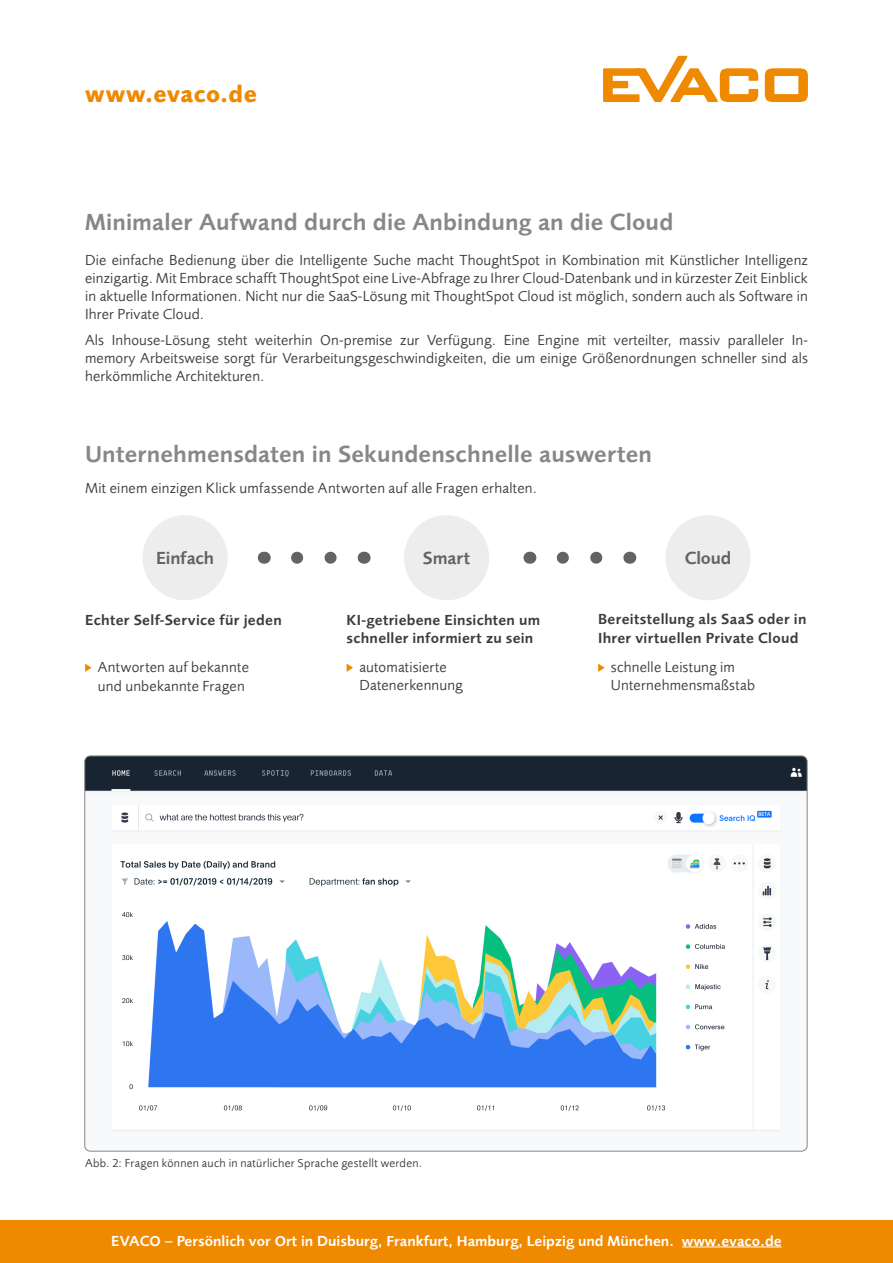
<style>
.page{position:relative;width:893px;height:1263px;background:#fff}
.page>*{position:absolute;margin:0;border:0;box-sizing:border-box;transform-origin:0 0}
.t1{font:600 24px "Foundry Sans";letter-spacing:.005em;color:#878787}
.t2{font:700 24px "Foundry Sans";letter-spacing:.02em;color:#ef8900}
.t3{font:600 18px "Foundry Sans";letter-spacing:-.01em;color:#646363}
.t4{font:15px/18px "Foundry Sans";letter-spacing:.01em;color:#3c3c3b;text-align:justify}
.t5{font:600 15px/19.5px "Foundry Sans";letter-spacing:.02em;color:#3c3c3b}
.t6{font:600 15px "Foundry Sans";color:#fff}
.t7{font:12px "Foundry Sans";letter-spacing:.025em;color:#3c3c3b}
</style>
<div class="page">
<svg style="left:603px;top:55px;width:205px;height:48px"></svg>
<div style="left:0;top:1220px;width:893px;height:43px;background:#ef8900"></div>
<hr style="left:682px;top:1247px;width:100px;height:1px;background:#fff">
<svg style="left:563px;top:552px;width:40px;height:12px"></svg>
<svg style="left:529px;top:552px;width:1px;height:12px"></svg>
<svg style="left:629px;top:552px;width:1px;height:12px"></svg>
<svg style="left:297px;top:552px;width:40px;height:12px"></svg>
<svg style="left:264px;top:552px;width:1px;height:12px"></svg>
<svg style="left:364px;top:552px;width:1px;height:12px"></svg>
<div style="left:665px;top:515px;width:85px;height:85px;background:#ededed;border-radius:50%"></div>
<svg style="left:598px;top:663px;width:7px;height:9px"></svg>
<div style="left:404px;top:515px;width:85px;height:85px;background:#ededed;border-radius:50%"></div>
<svg style="left:347px;top:664px;width:6px;height:8px"></svg>
<div style="left:143px;top:515px;width:85px;height:85px;background:#ededed;border-radius:50%"></div>
<svg style="left:85px;top:663px;width:7px;height:9px"></svg>
<img style="left:85px;top:756px;width:722px;height:395px">
<p class="t2" style="left:85px;top:80px;width:173px">www.evaco.de</p>
<p class="t1" style="left:85px;top:208px;width:590px">Minimaler Aufwand durch die Anbindung an die Cloud</p>
<p class="t4" style="left:85px;top:251px;width:724px">Die einfache Bedienung über die Intelligente Suche macht ThoughtSpot in Kombination mit Künstlicher Intelligenz einzigartig. Mit Embrace schafft ThoughtSpot eine Live-Abfrage zu Ihrer Cloud-Datenbank und in kürzester Zeit Einblick in aktuelle Informationen. Nicht nur die SaaS-Lösung mit ThoughtSpot Cloud ist möglich, sondern auch als Software in Ihrer Private Cloud.</p>
<p class="t4" style="left:85px;top:331px;width:724px">Als Inhouse-Lösung steht weiterhin On-premise zur Verfügung. Eine Engine mit verteilter, massiv paralleler In&shy;memory Arbeitsweise sorgt für Verarbeitungsgeschwindigkeiten, die um einige Größenordnungen schneller sind als herkömmliche Architekturen.</p>
<p class="t1" style="left:85px;top:440px;width:568px">Unternehmensdaten in Sekundenschnelle auswerten</p>
<p class="t4" style="left:85px;top:479px;width:453px">Mit einem einzigen Klick umfassende Antworten auf alle Fragen erhalten.</p>
<p class="t3" style="left:156px;top:548px;width:60px">Einfach</p>
<p class="t3" style="left:423px;top:548px;width:49px">Smart</p>
<p class="t3" style="left:685px;top:548px;width:48px">Cloud</p>
<p class="t5" style="left:85px;top:610px;width:198px">Echter Self-Service für jeden</p>
<p class="t4" style="left:98px;top:657px;width:153px;line-height:19.5px">Antworten auf bekannte und unbekannte Fragen</p>
<p class="t5" style="left:347px;top:611px;width:195px;line-height:18px">KI-getriebene Einsichten um schneller informiert zu sein</p>
<p class="t4" style="left:359px;top:658px;width:89px">automatisierte</p>
<p class="t4" style="left:359px;top:676px;width:105px">Datenerkennung</p>
<p class="t5" style="left:598px;top:609px;width:210px">Bereitstellung als SaaS oder in<br>Ihrer virtuellen Private Cloud</p>
<p class="t4" style="left:611px;top:658px;width:125px">schnelle Leistung im</p>
<p class="t4" style="left:611px;top:676px;width:146px">Unternehmensmaßstab</p>
<p class="t7" style="left:85px;top:1156px;width:339px">Abb. 2: Fragen können auch in natürlicher Sprache gestellt werden.</p>
<p class="t6" style="left:111px;top:1232px;width:672px">EVACO – Persönlich vor Ort in Duisburg, Frankfurt, Hamburg, Leipzig und München. www.evaco.de</p>
</div>
